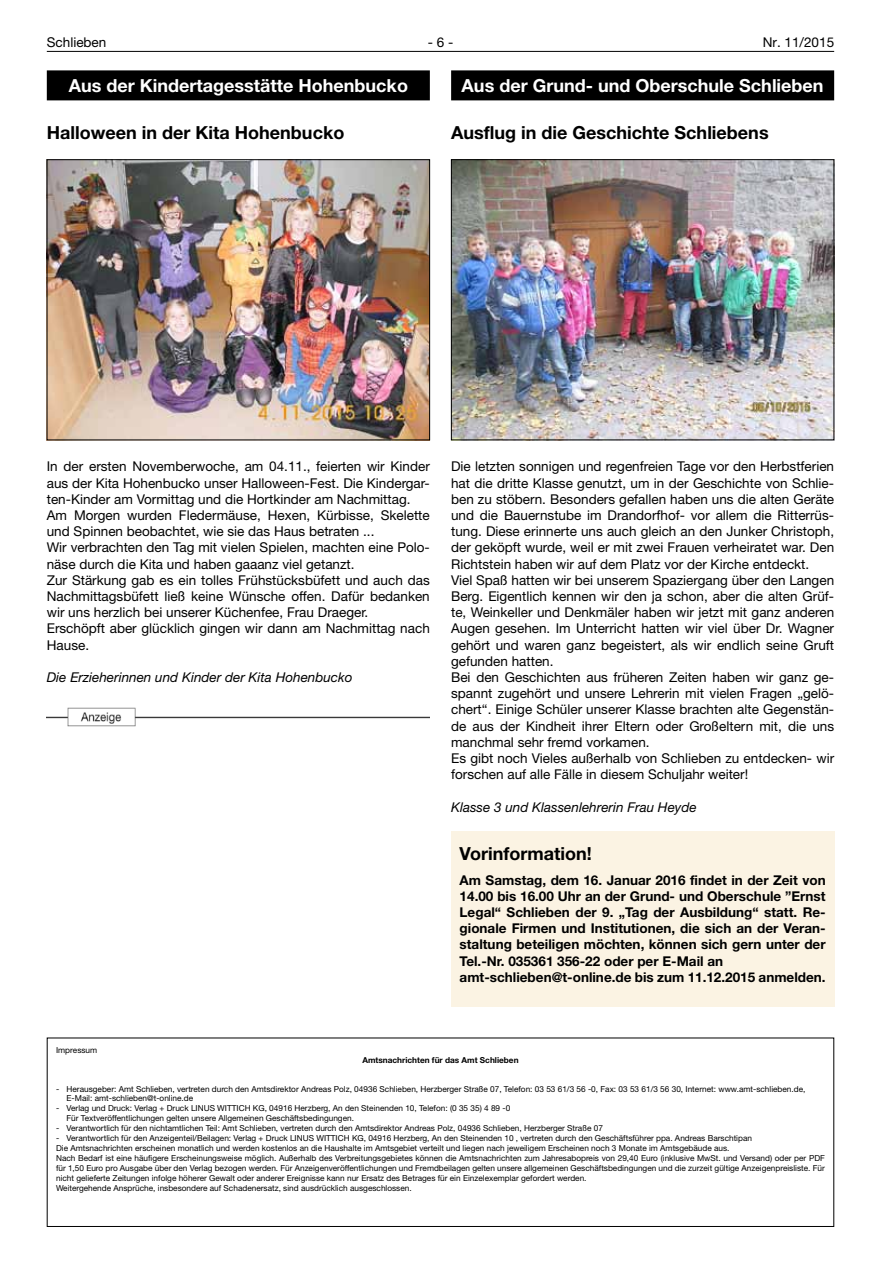
<style>
.page{position:relative;width:881px;height:1263px;background:#fff}
.page>*{position:absolute;margin:0;border:0;box-sizing:border-box;transform-origin:0 0}
.t1{font:700 18px "Helvetica Neue LT";color:#000}
.t2{font:700 18px "Helvetica Neue LT";color:#fff}
.t3{font:13.5px/16.2px "Helvetica Neue LT";color:#000}
.t4{font:700 13.5px/16.2px "Helvetica Neue LT";color:#000}
.t5{font:italic 13.5px "Helvetica Neue LT";color:#000}
.t6{font:8.25px/9.9px "Helvetica Neue LT";color:#000}
.t7{font:700 8.25px "Helvetica Neue LT";color:#000}
</style>
<div class="page">
<hr style="left:47px;top:51px;width:786px;height:1px;background:#000">
<div style="left:47px;top:70px;width:382px;height:30px;background:#000"></div>
<img style="left:49px;top:161px;width:378px;height:277px">
<div style="left:47px;top:159px;width:382px;height:281px;border:1px solid #000"></div>
<div style="left:451px;top:70px;width:382px;height:30px;background:#000"></div>
<img style="left:453px;top:161px;width:378px;height:277px">
<div style="left:451px;top:159px;width:382px;height:281px;border:1px solid #000"></div>
<img style="left:47px;top:708px;width:382px;height:18px">
<div style="left:451px;top:831px;width:382px;height:175px;background:#fbf3e3"></div>
<div style="left:47px;top:1037px;width:786px;height:190px;border:1px solid #000"></div>
<p class="t3" style="left:47px;top:34px;width:61px">Schlieben</p>
<p class="t3" style="left:427px;top:34px;width:27px">- 6 -</p>
<p class="t3" style="left:762px;top:34px;width:73px">Nr. 11/2015</p>
<h1 class="t2" style="left:69px;top:74px;width:341px">Aus der Kindertagesstätte Hohenbucko</h1>
<h1 class="t1" style="left:47px;top:121px;width:299px">Halloween in der Kita Hohenbucko</h1>
<h1 class="t2" style="left:461px;top:74px;width:363px">Aus der Grund- und Oberschule Schlieben</h1>
<h1 class="t1" style="left:451px;top:121px;width:319px">Ausflug in die Geschichte Schliebens</h1>
<p class="t3" style="left:47px;top:458px;width:384px">In der ersten Novemberwoche, am 04.11., feierten wir Kinder aus der Kita Hohenbucko unser Halloween-Fest. Die Kindergar&shy;ten-Kinder am Vormittag und die Hortkinder am Nachmittag.<br>Am Morgen wurden Fledermäuse, Hexen, Kürbisse, Skelette und Spinnen beobachtet, wie sie das Haus betraten ...<br>Wir verbrachten den Tag mit vielen Spielen, machten eine Polo&shy;näse durch die Kita und haben gaaanz viel getanzt.<br>Zur Stärkung gab es ein tolles Frühstücksbüfett und auch das Nachmittagsbüfett ließ keine Wünsche offen. Dafür bedanken wir uns herzlich bei unserer Küchenfee, Frau Draeger.<br>Erschöpft aber glücklich gingen wir dann am Nachmittag nach Hause.</p>
<p class="t5" style="left:47px;top:669px;width:307px">Die Erzieherinnen und Kinder der Kita Hohenbucko</p>
<p class="t3" style="left:451px;top:458px;width:384px">Die letzten sonnigen und regenfreien Tage vor den Herbstferien hat die dritte Klasse genutzt, um in der Geschichte von Schlie&shy;ben zu stöbern. Besonders gefallen haben uns die alten Geräte und die Bauernstube im Drandorfhof- vor allem die Ritterrüs&shy;tung. Diese erinnerte uns auch gleich an den Junker Christoph, der geköpft wurde, weil er mit zwei Frauen verheiratet war. Den Richtstein haben wir auf dem Platz vor der Kirche entdeckt.<br>Viel Spaß hatten wir bei unserem Spaziergang über den Langen Berg. Eigentlich kennen wir den ja schon, aber die alten Grüf&shy;te, Weinkeller und Denkmäler haben wir jetzt mit ganz anderen Augen gesehen. Im Unterricht hatten wir viel über Dr. Wagner gehört und waren ganz begeistert, als wir endlich seine Gruft gefunden hatten.<br>Bei den Geschichten aus früheren Zeiten haben wir ganz ge&shy;spannt zugehört und unsere Lehrerin mit vielen Fragen „gelö&shy;chert“. Einige Schüler unserer Klasse brachten alte Gegenstän&shy;de aus der Kindheit ihrer Eltern oder Großeltern mit, die uns manchmal sehr fremd vorkamen.<br>Es gibt noch Vieles außerhalb von Schlieben zu entdecken- wir forschen auf alle Fälle in diesem Schuljahr weiter!</p>
<p class="t5" style="left:451px;top:799px;width:247px">Klasse 3 und Klassenlehrerin Frau Heyde</p>
<h1 class="t1" style="left:459px;top:842px;width:133px">Vorinformation!</h1>
<p class="t4" style="left:459px;top:871px;width:367px">Am Samstag, dem 16. Januar 2016 findet in der Zeit von 14.00 bis 16.00 Uhr an der Grund- und Oberschule ”Ernst Legal“ Schlieben der 9. „Tag der Ausbildung“ statt. Re&shy;gionale Firmen und Institutionen, die sich an der Veran&shy;staltung beteiligen möchten, können sich gern unter der Tel.-Nr. 035361 356-22 oder per E-Mail an amt-schlieben@t-online.de bis zum 11.12.2015 anmelden.</p>
<p class="t6" style="left:56px;top:1045px;width:43px">Impressum</p>
<p class="t7" style="left:362px;top:1055px;width:158px">Amtsnachrichten für das Amt Schlieben</p>
<p class="t6" style="left:67px;top:1083px;width:740px;text-indent:-11px">- Herausgeber: Amt Schlieben, vertreten durch den Amtsdirektor Andreas Polz, 04936 Schlieben, Herzberger Straße 07, Telefon: 03 53 61/3 56 -0, Fax: 03 53 61/3 56 30, Internet: www.amt-schlieben.de,<br>E-Mail: amt-schlieben@t-online.de</p>
<p class="t6" style="left:67px;top:1103px;width:445px;text-indent:-11px">- Verlag und Druck: Verlag + Druck LINUS WITTICH KG, 04916 Herzberg, An den Steinenden 10, Telefon: (0 35 35) 4 89 -0<br>Für Textveröffentlichungen gelten unsere Allgemeinen Geschäftsbedingungen.</p>
<p class="t6" style="left:56px;top:1123px;width:548px">- Verantwortlich für den nichtamtlichen Teil: Amt Schlieben, vertreten durch den Amtsdirektor Andreas Polz, 04936 Schlieben, Herzberger Straße 07</p>
<p class="t6" style="left:56px;top:1133px;width:770px">- Verantwortlich für den Anzeigenteil/Beilagen: Verlag + Druck LINUS WITTICH KG, 04916 Herzberg, An den Steinenden 10 , vertreten durch den Geschäftsführer ppa. Andreas Barschtipan<br>Die Amtsnachrichten erscheinen monatlich und werden kostenlos an die Haushalte im Amtsgebiet verteilt und liegen nach jeweiligem Erscheinen noch 3 Monate im Amtsgebäude aus.<br>Nach Bedarf ist eine häufigere Erscheinungsweise möglich. Außerhalb des Verbreitungsgebietes können die Amtsnachrichten zum Jahresabopreis von 29,40 Euro (inklusive MwSt. und Versand) oder per PDF für 1,50 Euro pro Ausgabe über den Verlag bezogen werden. Für Anzeigenveröffentlichungen und Fremdbeilagen gelten unsere allgemeinen Geschäftsbedingungen und die zurzeit gültige Anzeigenpreisliste. Für nicht gelieferte Zeitungen infolge höherer Gewalt oder anderer Ereignisse kann nur Ersatz des Betrages für ein Einzelexemplar gefordert werden.<br>Weitergehende Ansprüche, insbesondere auf Schadenersatz, sind ausdrücklich ausgeschlossen.</p>
</div>
